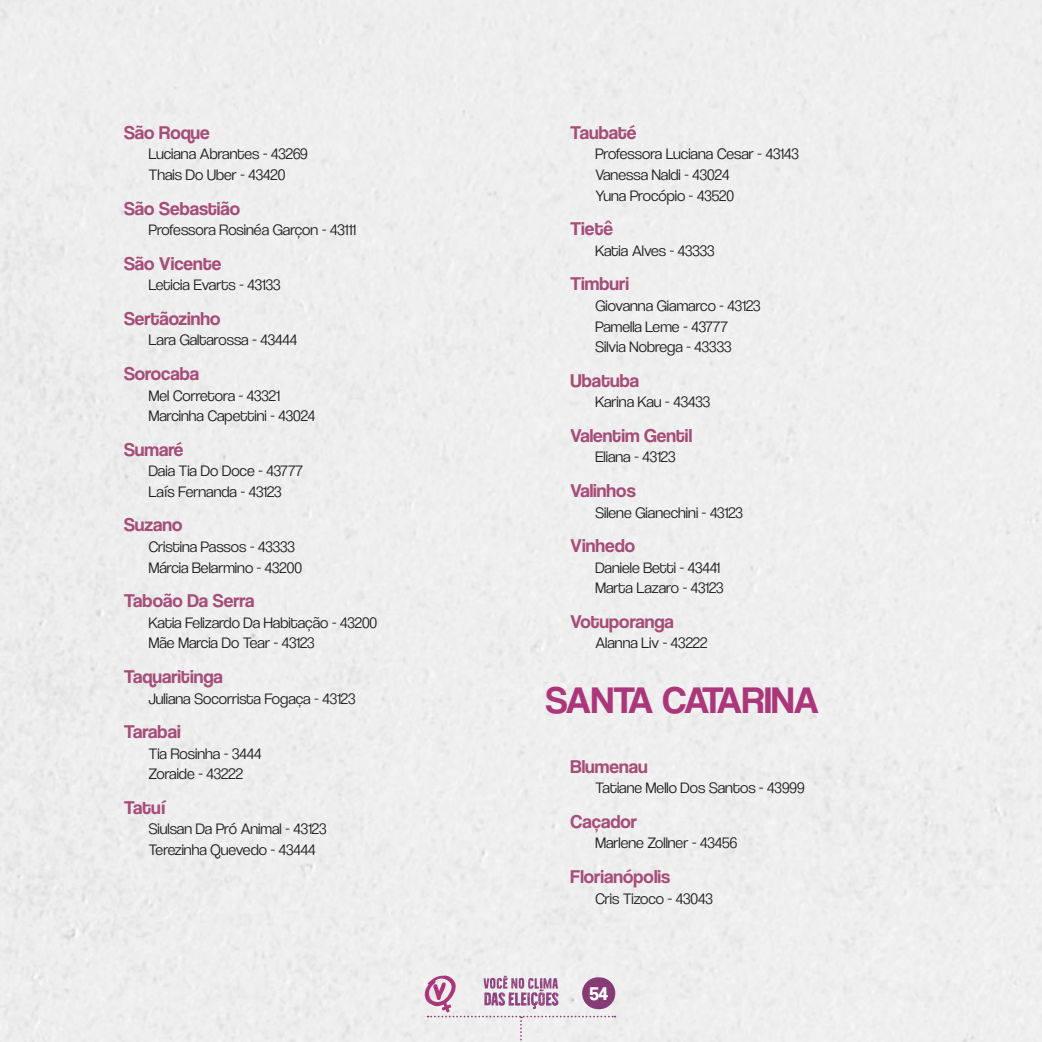
<style>
.page{position:relative;width:1042px;height:1042px;background:#eee}
.page>*{position:absolute;margin:0;border:0;box-sizing:border-box;transform-origin:0 0}
.Chamada{font:38.5px "Coolvetica Rg";color:#ab367a}
.Municipio{font:19.25px "Coolvetica Rg";color:#a64d79}
.t1{font:700 19.25px "Coolvetica Rg";color:#fff}
.Vereador{font:15.75px "Coolvetica Lt";color:#231f20}
</style>
<div class="page">
<svg style="left:425px;top:975px;width:190px;height:67px"></svg>
<p class="Municipio" style="left:124px;top:121px;width:87px">São Roque</p>
<p class="Vereador" style="left:149px;top:145px;width:160px">Luciana Abrantes - 43269</p>
<p class="Vereador" style="left:149px;top:166px;width:138px">Thais Do Uber - 43420</p>
<p class="Municipio" style="left:124px;top:197px;width:118px">São Sebastião</p>
<p class="Vereador" style="left:149px;top:221px;width:209px">Professora Rosinéa Garçon - 43111</p>
<p class="Municipio" style="left:124px;top:252px;width:99px">São Vicente</p>
<p class="Vereador" style="left:149px;top:276px;width:133px">Leticia Evarts - 43133</p>
<p class="Municipio" style="left:124px;top:307px;width:98px">Sertãozinho</p>
<p class="Vereador" style="left:149px;top:331px;width:150px">Lara Galtarossa - 43444</p>
<p class="Municipio" style="left:124px;top:362px;width:77px">Sorocaba</p>
<p class="Vereador" style="left:149px;top:386px;width:133px">Mel Corretora - 43321</p>
<p class="Vereador" style="left:149px;top:407px;width:168px">Marcinha Capettini - 43024</p>
<p class="Municipio" style="left:124px;top:438px;width:61px">Sumaré</p>
<p class="Vereador" style="left:149px;top:462px;width:156px">Daia Tia Do Doce - 43777</p>
<p class="Vereador" style="left:149px;top:482px;width:134px">Laís Fernanda - 43123</p>
<p class="Municipio" style="left:124px;top:514px;width:60px">Suzano</p>
<p class="Vereador" style="left:149px;top:537px;width:148px">Cristina Passos - 43333</p>
<p class="Vereador" style="left:149px;top:558px;width:155px">Márcia Belarmino - 43200</p>
<p class="Municipio" style="left:124px;top:589px;width:132px">Taboão Da Serra</p>
<p class="Vereador" style="left:149px;top:613px;width:230px">Katia Felizardo Da Habitação - 43200</p>
<p class="Vereador" style="left:149px;top:634px;width:167px">Mãe Marcia Do Tear - 43123</p>
<p class="Municipio" style="left:124px;top:665px;width:100px">Taquaritinga</p>
<p class="Vereador" style="left:149px;top:689px;width:208px">Juliana Socorrista Fogaça - 43123</p>
<p class="Municipio" style="left:124px;top:720px;width:58px">Tarabai</p>
<p class="Vereador" style="left:149px;top:744px;width:114px">Tia Rosinha - 3444</p>
<p class="Vereador" style="left:149px;top:765px;width:96px">Zoraide - 43222</p>
<p class="Municipio" style="left:124px;top:796px;width:44px">Tatuí</p>
<p class="Vereador" style="left:149px;top:820px;width:179px">Siulsan Da Pró Animal - 43123</p>
<p class="Vereador" style="left:149px;top:840px;width:168px">Terezinha Quevedo - 43444</p>
<p class="Municipio" style="left:570px;top:121px;width:68px">Taubaté</p>
<p class="Vereador" style="left:595px;top:145px;width:205px">Professora Luciana Cesar - 43143</p>
<p class="Vereador" style="left:595px;top:166px;width:135px">Vanessa Naldi - 43024</p>
<p class="Vereador" style="left:595px;top:186px;width:140px">Yuna Procópio - 43520</p>
<p class="Municipio" style="left:570px;top:217px;width:44px">Tietê</p>
<p class="Vereador" style="left:595px;top:241px;width:121px">Katia Alves - 43333</p>
<p class="Municipio" style="left:570px;top:273px;width:60px">Timburi</p>
<p class="Vereador" style="left:595px;top:296px;width:167px">Giovanna Giamarco - 43123</p>
<p class="Vereador" style="left:595px;top:317px;width:134px">Pamella Leme - 43777</p>
<p class="Vereador" style="left:595px;top:338px;width:137px">Silvia Nobrega - 43333</p>
<p class="Municipio" style="left:570px;top:369px;width:70px">Ubatuba</p>
<p class="Vereador" style="left:595px;top:393px;width:116px">Karina Kau - 43433</p>
<p class="Municipio" style="left:570px;top:424px;width:123px">Valentim Gentil</p>
<p class="Vereador" style="left:595px;top:448px;width:81px">Eliana - 43123</p>
<p class="Municipio" style="left:570px;top:479px;width:67px">Valinhos</p>
<p class="Vereador" style="left:595px;top:503px;width:149px">Silene Gianechini - 43123</p>
<p class="Municipio" style="left:570px;top:534px;width:66px">Vinhedo</p>
<p class="Vereador" style="left:595px;top:558px;width:126px">Daniele Betti - 43441</p>
<p class="Vereador" style="left:595px;top:579px;width:130px">Marta Lazaro - 43123</p>
<p class="Municipio" style="left:570px;top:610px;width:105px">Votuporanga</p>
<p class="Vereador" style="left:595px;top:634px;width:114px">Alanna Liv - 43222</p>
<p class="Chamada" style="left:546px;top:678px;width:275px">SANTA CATARINA</p>
<p class="Municipio" style="left:570px;top:755px;width:79px">Blumenau</p>
<p class="Vereador" style="left:595px;top:779px;width:211px">Tatiane Mello Dos Santos - 43999</p>
<p class="Municipio" style="left:570px;top:810px;width:68px">Caçador</p>
<p class="Vereador" style="left:595px;top:834px;width:143px">Marlene Zollner - 43456</p>
<p class="Municipio" style="left:570px;top:865px;width:101px">Florianópolis</p>
<p class="Vereador" style="left:595px;top:889px;width:119px">Cris Tizoco - 43043</p>
<p class="t1" style="left:589px;top:982px;width:20px">54</p>
</div>
